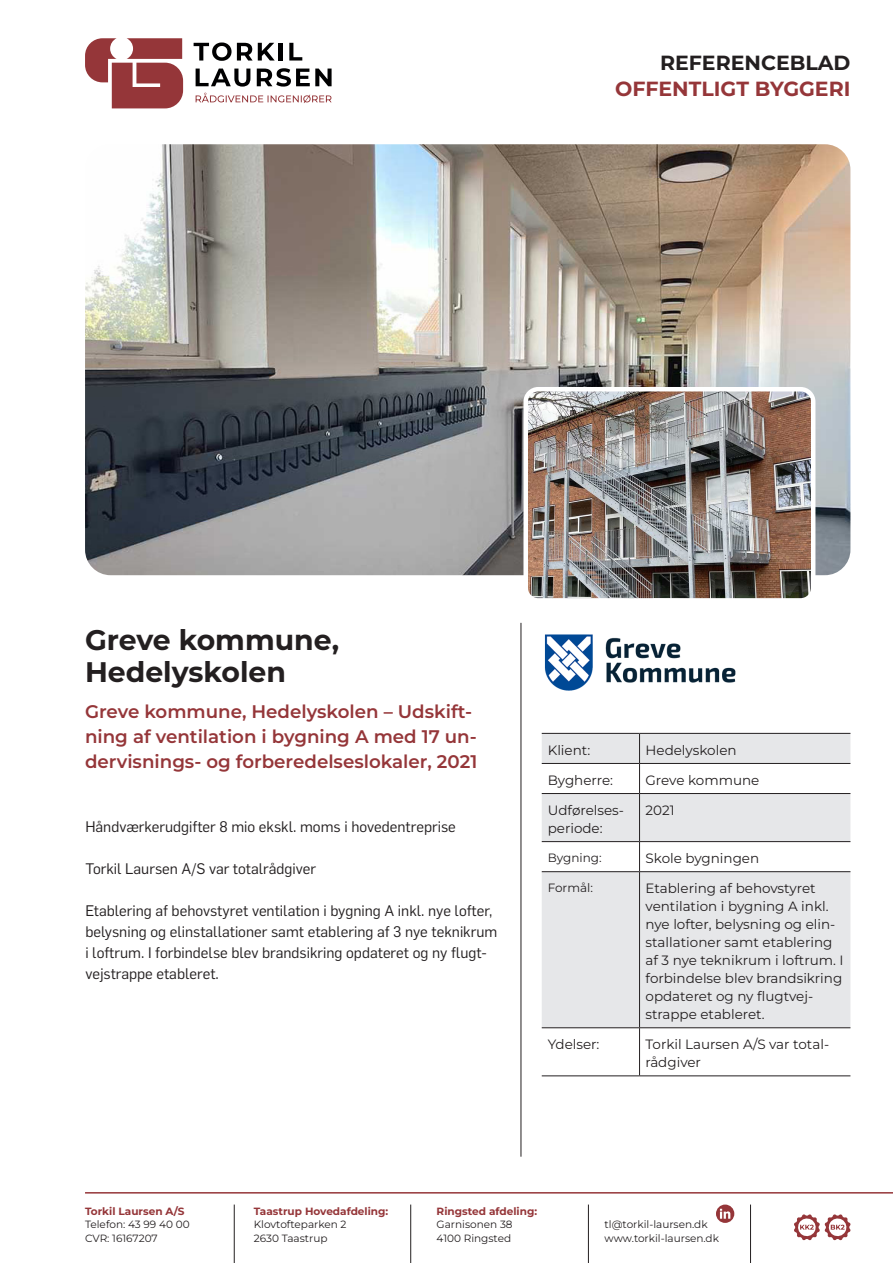
<style>
.page{position:relative;width:893px;height:1263px;background:#fff}
.page>*{position:absolute;margin:0;border:0;box-sizing:border-box;transform-origin:0 0}
.brødtekst_small{font:700 28.35px/31.5px "Montserrat";color:#231f20}
.t1{font:700 20.4px "Montserrat";color:#953639}
.t2{font:700 20.4px "Montserrat";color:#231f20}
.brødtekst_small-2{font:600 18.3px/24.9px "Montserrat";color:#953639}
.brødtekst{font:15px/21px "Flama";color:#231f20}
.brødtekst_small-3{font:13.5px/18px "Montserrat";color:#231f20}
.brødtekst_small-4{font:12px "Montserrat";color:#231f20}
.t3{font:10.5px/13.5px "Montserrat";color:#231f20}
.t4{font:700 10.5px "Montserrat";color:#953639}
</style>
<div class="page">
<svg style="left:716px;top:1204px;width:18px;height:19px"></svg>
<svg style="left:720px;top:1209px;width:10px;height:10px"></svg>
<hr style="left:588px;top:1204px;width:1px;height:59px;background:#231f20">
<hr style="left:750px;top:1204px;width:1px;height:59px;background:#231f20">
<hr style="left:234px;top:1204px;width:1px;height:59px;background:#231f20">
<hr style="left:410px;top:1204px;width:1px;height:59px;background:#231f20">
<hr style="left:85px;top:1192px;width:808px;height:1px;background:#953639">
<svg style="left:794px;top:1214px;width:57px;height:26px"></svg>
<svg style="left:85px;top:38px;width:98px;height:70px"></svg>
<svg style="left:194px;top:42px;width:81px;height:19px"></svg>
<hr style="left:279px;top:43px;width:4px;height:18px;background:#000001">
<svg style="left:289px;top:43px;width:13px;height:18px"></svg>
<svg style="left:196px;top:69px;width:54px;height:18px"></svg>
<svg style="left:257px;top:68px;width:75px;height:19px"></svg>
<svg style="left:196px;top:93px;width:136px;height:10px"></svg>
<svg style="left:542px;top:734px;width:308px;height:293px;fill:#e6e7e9"></svg>
<hr style="left:542px;top:733px;width:97px;height:1px;background:#231f20">
<hr style="left:639px;top:733px;width:211px;height:1px;background:#231f20">
<hr style="left:542px;top:763px;width:97px;height:1px;background:#231f20">
<hr style="left:639px;top:763px;width:211px;height:1px;background:#231f20">
<svg style="left:639px;top:734px;width:1px;height:59px"></svg>
<hr style="left:542px;top:793px;width:97px;height:1px;background:#231f20">
<hr style="left:639px;top:793px;width:211px;height:1px;background:#231f20">
<hr style="left:639px;top:794px;width:1px;height:47px;background:#231f20">
<hr style="left:542px;top:841px;width:97px;height:1px;background:#231f20">
<hr style="left:639px;top:841px;width:211px;height:1px;background:#231f20">
<svg style="left:639px;top:842px;width:1px;height:29px"></svg>
<hr style="left:542px;top:871px;width:97px;height:1px;background:#231f20">
<hr style="left:639px;top:871px;width:211px;height:1px;background:#231f20">
<hr style="left:639px;top:872px;width:1px;height:155px;background:#231f20">
<hr style="left:542px;top:1027px;width:97px;height:1px;background:#231f20">
<hr style="left:639px;top:1027px;width:211px;height:1px;background:#231f20">
<hr style="left:639px;top:1028px;width:1px;height:47px;background:#231f20">
<hr style="left:542px;top:1075px;width:97px;height:1px;background:#231f20">
<hr style="left:639px;top:1075px;width:211px;height:1px;background:#231f20">
<hr style="left:521px;top:623px;width:1px;height:534px;background:#231f20">
<img style="left:544px;top:634px;width:192px;height:57px">
<img style="left:85px;top:144px;width:765px;height:431px">
<img style="left:526px;top:389px;width:287px;height:209px">
<div style="left:523px;top:387px;width:292px;height:216px;border:4px solid #fff;border-radius:13px"></div>
<h2 class="t2" style="left:660px;top:49px;width:192px">REFERENCEBLAD</h2>
<h2 class="t1" style="left:615px;top:76px;width:237px">OFFENTLIGT BYGGERI</h2>
<p class="brødtekst_small" style="left:85px;top:624px;width:256px">Greve kommune,<br>Hedelyskolen</p>
<p class="brødtekst_small-2" style="left:85px;top:699px;width:394px">Greve kommune, Hedelyskolen – Udskift&shy;ning af ventilation i bygning A med 17 un&shy;dervisnings- og forberedelseslokaler, 2021</p>
<p class="brødtekst" style="left:85px;top:815px;width:372px">Håndværkerudgifter 8 mio ekskl. moms i hovedentreprise</p>
<p class="brødtekst" style="left:85px;top:857px;width:232px">Torkil Laursen A/S var totalrådgiver</p>
<p class="brødtekst" style="left:85px;top:899px;width:413px">Etablering af behovstyret ventilation i bygning A inkl. nye lofter, belysning og elinstallationer samt etablering af 3 nye teknikrum i loftrum. I forbindelse blev brandsikring opdateret og ny flugt&shy;vejstrappe etableret.</p>
<p class="brødtekst_small-3" style="left:548px;top:741px;width:44px">Klient:</p>
<p class="brødtekst_small-3" style="left:645px;top:741px;width:93px">Hedelyskolen</p>
<p class="brødtekst_small-3" style="left:548px;top:771px;width:67px">Bygherre:</p>
<p class="brødtekst_small-3" style="left:645px;top:771px;width:115px">Greve kommune</p>
<p class="brødtekst_small-3" style="left:548px;top:801px;width:78px">Udførelses&shy;periode:</p>
<p class="brødtekst_small-3" style="left:645px;top:801px;width:31px">2021</p>
<p class="brødtekst_small-4" style="left:548px;top:849px;width:55px">Bygning:</p>
<p class="brødtekst_small-3" style="left:645px;top:849px;width:115px">Skole bygningen</p>
<p class="brødtekst_small-4" style="left:548px;top:879px;width:47px">Formål:</p>
<p class="brødtekst_small-3" style="left:645px;top:879px;width:200px">Etablering af behovstyret ventilation i bygning A inkl. nye lofter, belysning og elin&shy;stallationer samt etablering af 3 nye teknikrum i loftrum. I forbindelse blev brandsikring opdateret og ny flugtvej&shy;strappe etableret.</p>
<p class="brødtekst_small-3" style="left:548px;top:1035px;width:53px">Ydelser:</p>
<p class="brødtekst_small-3" style="left:645px;top:1035px;width:185px">Torkil Laursen A/S var total&shy;rådgiver</p>
<p class="t4" style="left:85px;top:1204px;width:101px">Torkil Laursen A/S</p>
<p class="t3" style="left:85px;top:1217px;width:106px">Telefon: 43 99 40 00<br>CVR: 16167207</p>
<p class="t3" style="left:605px;top:1217px;width:116px">tl@torkil-laursen.dk www.torkil-laursen.dk</p>
<p class="t4" style="left:254px;top:1204px;width:136px">Taastrup Hovedafdeling:</p>
<p class="t3" style="left:254px;top:1217px;width:94px">Klovtofteparken 2<br>2630 Taastrup</p>
<p class="t4" style="left:437px;top:1204px;width:102px">Ringsted afdeling:</p>
<p class="t3" style="left:437px;top:1217px;width:77px">Garnisonen 38<br>4100 Ringsted</p>
</div>
